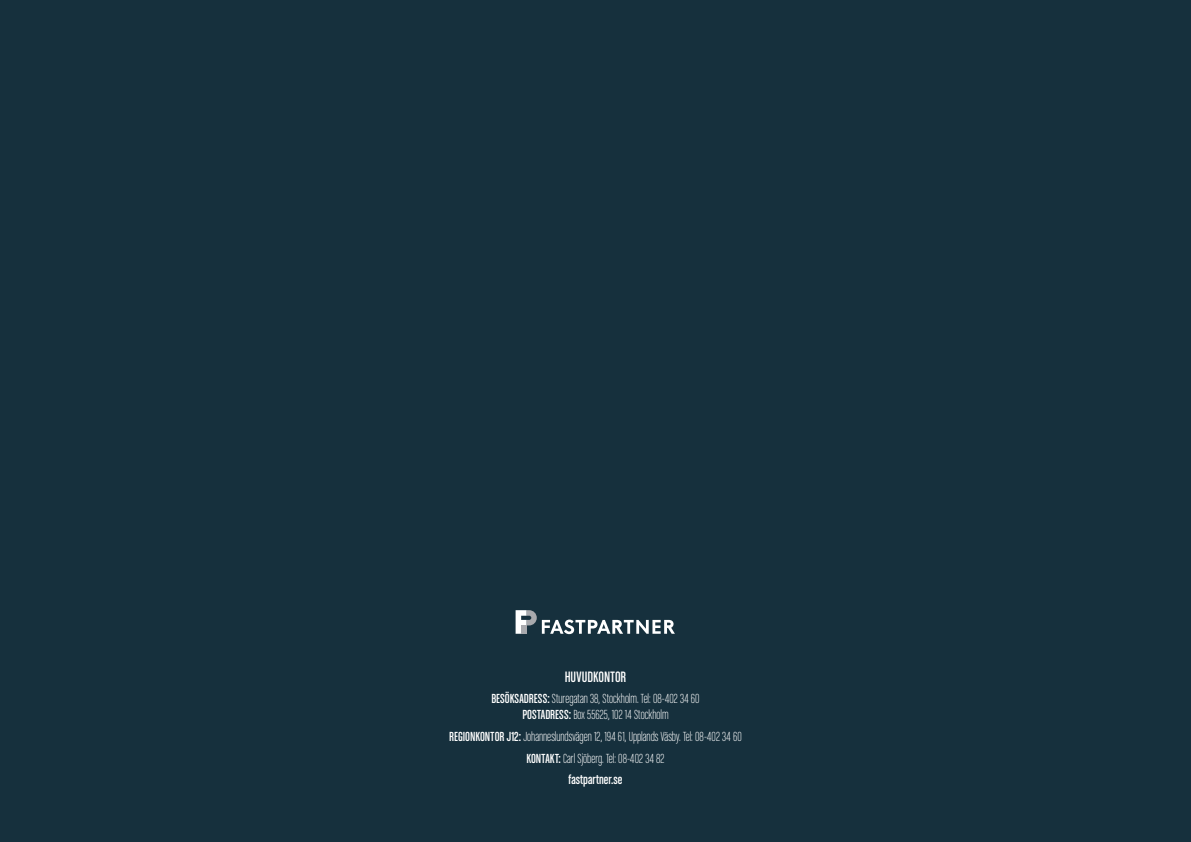
<style>
.page{position:relative;width:1191px;height:842px;background:#16303d}
.page>*{position:absolute;margin:0;border:0;box-sizing:border-box;transform-origin:0 0}
.t1{font:16px "Chalet Comprime Cologne Sixty";color:#fff}
.t2{font:14px/16px "Chalet Comprime Milan Sixty";color:#fff;text-align:center}
.t3{font:14px "Chalet Comprime Cologne Sixty";letter-spacing:.005em;color:#fff}
.s1{font-family:"Chalet Comprime Cologne Sixty"}
</style>
<div class="page">
<svg style="left:515px;top:610px;width:160px;height:24px"></svg>
<p class="t1" style="left:565px;top:667px;width:63px">HUVUDKONTOR</p>
<p class="t2" style="left:491px;top:690px;width:210px"><span class="s1">BESÖKSADRESS:</span> Sturegatan 38, Stockholm. Tel: 08-402 34 60<br><span class="s1">POSTADRESS:</span> Box 55625, 102 14 Stockholm</p>
<p class="t2" style="left:449px;top:728px;width:294px"><span class="s1">REGIONKONTOR J12:</span> Johanneslundsvägen 12, 194 61, Upplands Väsby. Tel: 08-402 34 60</p>
<p class="t2" style="left:526px;top:750px;width:140px"><span class="s1">KONTAKT:</span> Carl Sjöberg. Tel: 08-402 34 82</p>
<p class="t3" style="left:568px;top:772px;width:55px">fastpartner.se</p>
</div>
